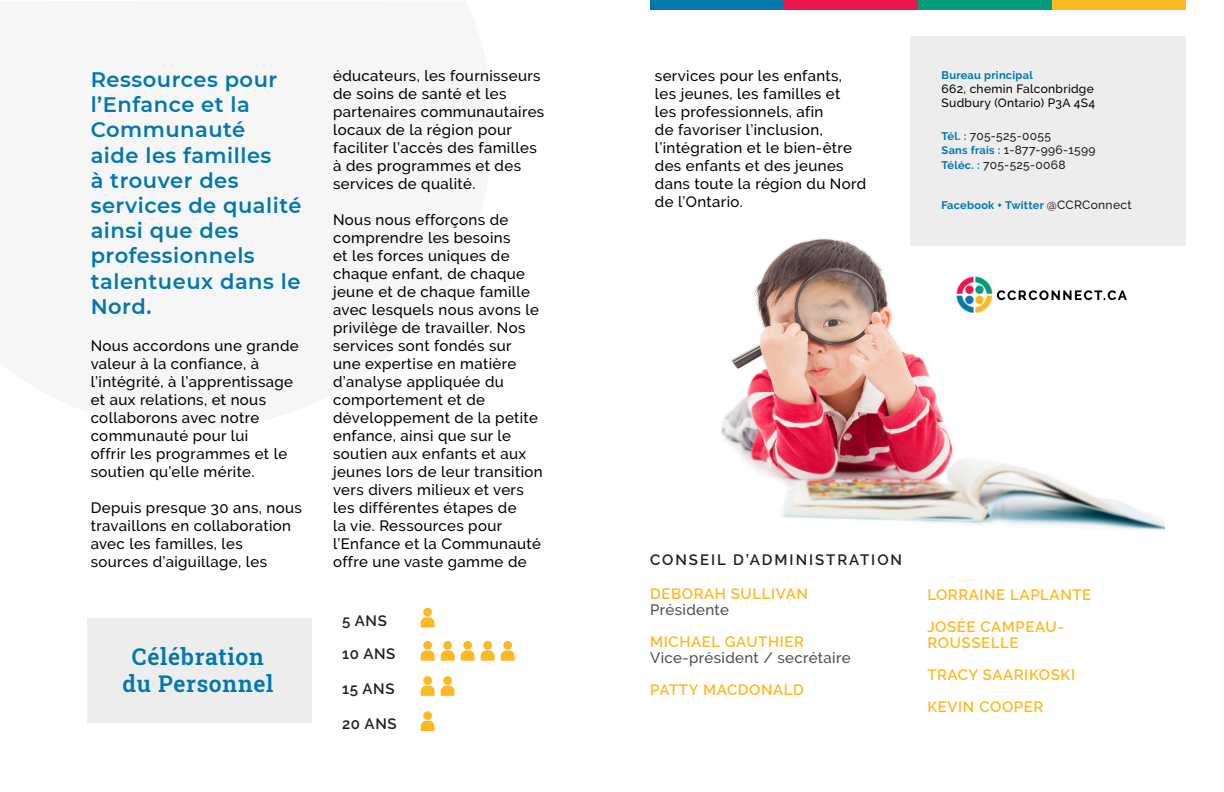
<style>
.page{position:relative;width:1224px;height:792px;background:#fff}
.page>*{position:absolute;margin:0;border:0;box-sizing:border-box;transform-origin:0 0}
.Main_titles{font:600 23px "Roboto Slab";letter-spacing:.03em;color:#0078ae}
.pull_quotes{font:600 21px/25.2px "Montserrat";letter-spacing:.025em;color:#0078ae}
.t1{font:500 15px/18px "Raleway";letter-spacing:.025em;color:#000}
.Subtitle_2{font:600 15px "Raleway";letter-spacing:.04em;color:#fdb924}
.Subtitle_2-2{font:600 15px "Raleway";letter-spacing:.13em;color:#231f20}
.t2{font:500 15px "Raleway";letter-spacing:.025em;color:#4b4f51}
.t3{font:500 12px "Raleway";letter-spacing:.025em;color:#231f20}
.t4{font:500 12px "Raleway";letter-spacing:.025em;color:#000}
.t5{font:700 11px "Raleway";letter-spacing:.025em;color:#0078ae}
.s1{font-weight:700;font-size:11px;color:#0078ae}
.s2{font-weight:500;font-size:12px;color:#231f20}
</style>
<div class="page">
<div style="left:88px;top:618px;width:224px;height:105px;background:#ededed"></div>
<img style="left:721px;top:238px;width:444px;height:292px">
<svg style="left:421px;top:617px;width:14px;height:11px"></svg>
<div style="left:423px;top:608px;width:9px;height:9px;background:#fdb924;border-radius:50%"></div>
<svg style="left:421px;top:721px;width:14px;height:10px"></svg>
<div style="left:423px;top:711px;width:9px;height:9px;background:#fdb924;border-radius:50%"></div>
<svg style="left:421px;top:650px;width:14px;height:11px"></svg>
<div style="left:423px;top:641px;width:9px;height:9px;background:#fdb924;border-radius:50%"></div>
<svg style="left:421px;top:686px;width:14px;height:10px"></svg>
<div style="left:423px;top:676px;width:9px;height:9px;background:#fdb924;border-radius:50%"></div>
<svg style="left:441px;top:650px;width:14px;height:11px"></svg>
<div style="left:443px;top:641px;width:9px;height:9px;background:#fdb924;border-radius:50%"></div>
<svg style="left:441px;top:686px;width:14px;height:10px"></svg>
<div style="left:443px;top:676px;width:9px;height:9px;background:#fdb924;border-radius:50%"></div>
<svg style="left:461px;top:650px;width:14px;height:11px"></svg>
<div style="left:463px;top:641px;width:9px;height:9px;background:#fdb924;border-radius:50%"></div>
<svg style="left:481px;top:650px;width:14px;height:11px"></svg>
<div style="left:483px;top:641px;width:9px;height:9px;background:#fdb924;border-radius:50%"></div>
<svg style="left:501px;top:650px;width:14px;height:11px"></svg>
<div style="left:503px;top:641px;width:9px;height:9px;background:#fdb924;border-radius:50%"></div>
<img style="left:946px;top:264px;width:194px;height:63px">
<div style="left:650px;top:0;width:134px;height:9px;background:#0078ae"></div>
<div style="left:784px;top:0;width:134px;height:9px;background:#ed174f"></div>
<div style="left:918px;top:0;width:134px;height:9px;background:#009b7a"></div>
<div style="left:1052px;top:0;width:134px;height:9px;background:#fdb924"></div>
<div style="left:910px;top:36px;width:276px;height:210px;background:#ededed"></div>
<p class="pull_quotes" style="left:91px;top:66px;width:212px">Ressources pour l’Enfance et la<br>Communauté<br>aide les familles<br>à trouver des services de qualité ainsi que des professionnels talentueux dans le<br>Nord.</p>
<p class="t1" style="left:91px;top:337px;width:209px">Nous accordons une grande valeur à la confiance, à l’intégrité, à l’apprentissage et aux relations, et nous collaborons avec notre communauté pour lui<br>offrir les programmes et le soutien qu’elle mérite.</p>
<p class="t1" style="left:91px;top:499px;width:213px">Depuis presque 30 ans, nous travaillons en collaboration avec les familles, les sources d’aiguillage, les</p>
<p class="Main_titles" style="left:132px;top:641px;width:134px">Célébration</p>
<p class="Main_titles" style="left:122px;top:668px;width:152px">du Personnel</p>
<p class="t1" style="left:333px;top:66px;width:213px">éducateurs, les fournisseurs de soins de santé et les partenaires communautaires locaux de la région pour faciliter l’accès des familles à des programmes et des services de qualité.</p>
<p class="t1" style="left:333px;top:210px;width:211px">Nous nous efforçons de comprendre les besoins<br>et les forces uniques de chaque enfant, de chaque jeune et de chaque famille avec lesquels nous avons le privilège de travailler. Nos services sont fondés sur une expertise en matière d’analyse appliquée du comportement et de développement de la petite enfance, ainsi que sur le soutien aux enfants et aux jeunes lors de leur transition vers divers milieux et vers les différentes étapes de<br>la vie. Ressources pour l’Enfance et la Communauté offre une vaste gamme de</p>
<p class="Subtitle_2-2" style="left:342px;top:612px;width:46px">5 ANS</p>
<p class="Subtitle_2-2" style="left:342px;top:645px;width:55px">10 ANS</p>
<p class="Subtitle_2-2" style="left:342px;top:680px;width:54px">15 ANS</p>
<p class="Subtitle_2-2" style="left:342px;top:715px;width:56px">20 ANS</p>
<p class="t1" style="left:655px;top:66px;width:213px">services pour les enfants, les jeunes, les familles et<br>les professionnels, afin<br>de favoriser l’inclusion, l’intégration et le bien-être des enfants et des jeunes dans toute la région du Nord de l’Ontario.</p>
<p class="t5" style="left:942px;top:68px;width:93px">Bureau principal</p>
<p class="t4" style="left:942px;top:82px;width:154px">662, chemin Falconbridge</p>
<p class="t4" style="left:942px;top:96px;width:155px">Sudbury (Ontario) P3A 4S4</p>
<p class="t3" style="left:942px;top:129px;width:111px"><span class="s1">Tél. :</span> 705-525-0055</p>
<p class="t3" style="left:942px;top:143px;width:155px"><span class="s1">Sans frais :</span> 1-877-996-1599</p>
<p class="t3" style="left:942px;top:157px;width:125px"><span class="s1">Téléc. :</span> 705-525-0068</p>
<p class="t5" style="left:942px;top:199px;width:191px">Facebook + Twitter <span class="s2">@CCRConnect</span></p>
<p class="Subtitle_2-2" style="left:650px;top:552px;width:253px">CONSEIL D’ADMINISTRATION</p>
<p class="Subtitle_2" style="left:650px;top:586px;width:159px">DEBORAH SULLIVAN</p>
<p class="t2" style="left:650px;top:602px;width:80px">Présidente</p>
<p class="Subtitle_2" style="left:650px;top:634px;width:155px">MICHAEL GAUTHIER</p>
<p class="t2" style="left:650px;top:650px;width:202px">Vice-président / secrétaire</p>
<p class="Subtitle_2" style="left:650px;top:682px;width:155px">PATTY MACDONALD</p>
<p class="Subtitle_2" style="left:927px;top:586px;width:165px">LORRAINE LAPLANTE</p>
<p class="Subtitle_2" style="left:927px;top:618px;width:138px">JOSÉE CAMPEAU-</p>
<p class="Subtitle_2" style="left:927px;top:634px;width:93px">ROUSSELLE</p>
<p class="Subtitle_2" style="left:927px;top:666px;width:149px">TRACY SAARIKOSKI</p>
<p class="Subtitle_2" style="left:927px;top:698px;width:118px">KEVIN COOPER</p>
</div>
